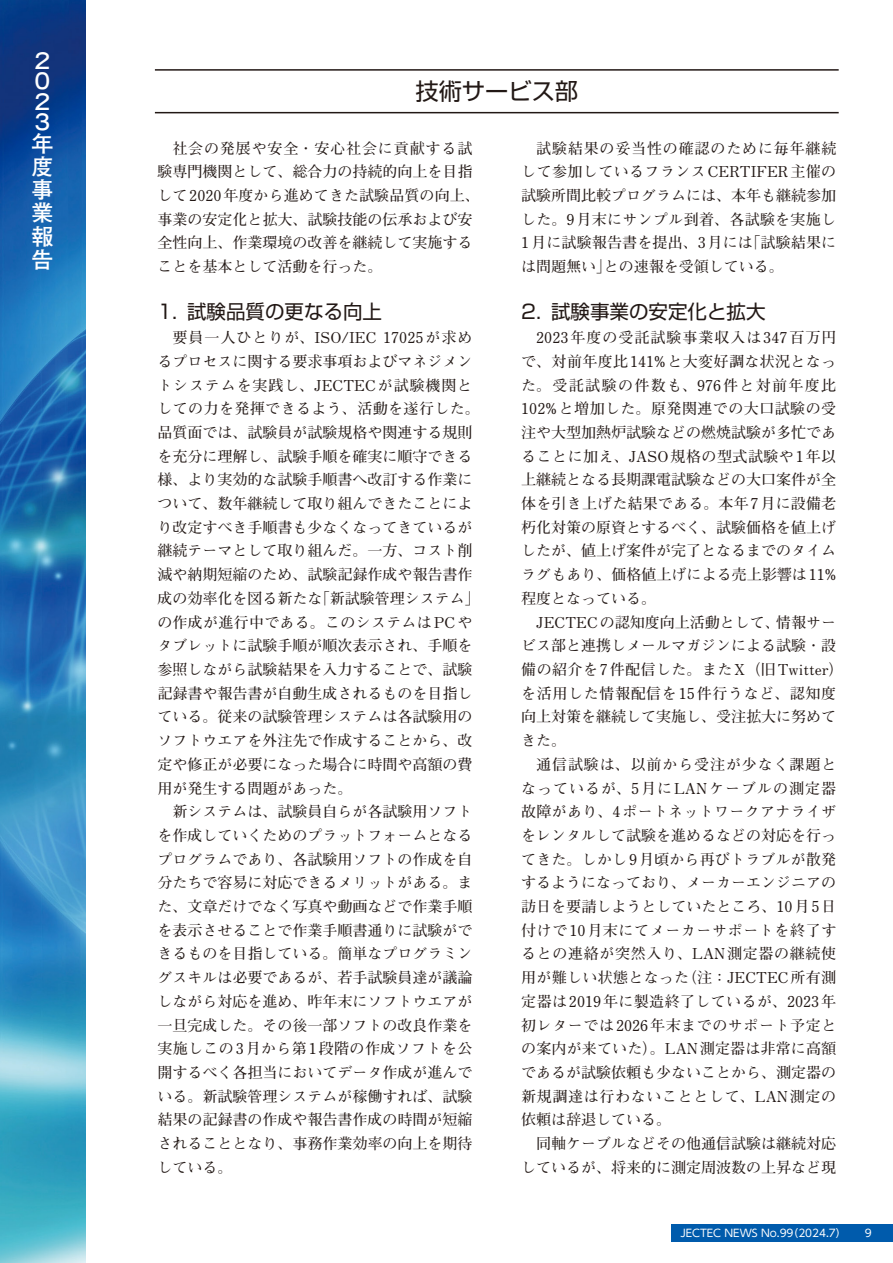
<style>
.page{position:relative;width:893px;height:1263px;background:#fff}
.page>*{position:absolute;margin:0;border:0;box-sizing:border-box;transform-origin:0 0}
.t1{font:23.25px "Shin Go Pro";color:#221815}
.t2{font:700 22.5px/23.1px "Futo Go B101 Pr 6 N";color:#fff;text-align:justify}
.t3{font:19.5px "Shin Go Pro";color:#221815}
.t4{font:700 15px/23.7px "Futo Min A101 Pro";color:#221815}
.t5{font:700 15px/23.7px "Futo Min A101 Pro";letter-spacing:.02em;color:#221815;text-align:right}
.t6{font:700 15px "Futo Min A101 Pro";letter-spacing:.03em;color:#221815}
.t7{font:700 15px "Futo Min A101 Pro";letter-spacing:.065em;color:#221815}
.t8{font:700 15px "Futo Min A101 Pro";letter-spacing:.06em;color:#221815}
.t9{font:700 15px "Futo Min A101 Pro";letter-spacing:.025em;color:#221815}
.t10{font:700 15px "Futo Min A101 Pro";letter-spacing:.09em;color:#221815}
.t11{font:10.5px "UD Shin Go Pro";color:#fff}
</style>
<div class="page">
<div style="left:672px;top:1225px;width:221px;height:17px;background:#005bac"></div>
<hr style="left:155px;top:69px;width:684px;height:2px;background:#221815">
<hr style="left:155px;top:112px;width:684px;height:1px;background:#221815">
<img style="left:0;top:0;width:85px;height:1263px">
<h2 class="t2" style="left:31px;top:50px;width:20px;line-height:20.2px">２<br>０<br>２<br>３</h2>
<h2 class="t2" style="left:31px;top:131px;width:23px">年度事業報告</h2>
<h2 class="t2" style="left:31px;top:224px;width:23px">成果</h2>
<h1 class="t1" style="left:415px;top:72px;width:164px">技術サービス部</h1>
<p class="t4" style="left:157px;top:134px;width:324px;text-indent:15px">社会の発展や安全・安心社会に貢献する試験専門機関として、総合力の持続的向上を目指して2020年度から進めてきた試験品質の向上、事業の安定化と拡大、試験技能の伝承および安全性向上、作業環境の改善を継続して実施することを基本として活動を行った。</p>
<h3 class="t3" style="left:187px;top:295px;width:196px">試験品質の更なる向上</h3>
<p class="t5" style="left:521px;top:134px;width:317px">試験結果の妥当性の確認のために毎年継続して参加しているフランスCERTIFER主催の試験所間比較プログラムには、本年も継続参加した。9月末にサンプル到着、各試験を実施し「試験結果に</p>
<p class="t4" style="left:604px;top:229px;width:181px;text-indent:-82px">1月に試験報告書を提出、3月には<br>との速報を受領している。</p>
<p class="t4" style="left:521px;top:253px;width:91px">は問題無い」</p>
<h3 class="t3" style="left:551px;top:295px;width:216px">試験事業の安定化と拡大</h3>
<h3 class="t3" style="left:521px;top:295px;width:21px">2.</h3>
<p class="t7" style="left:536px;top:326px;width:302px">2023年度の受託試験事業収入は347百万円</p>
<p class="t9" style="left:521px;top:349px;width:316px">で、対前年度比141%と大変好調な状況となっ</p>
<p class="t10" style="left:521px;top:373px;width:316px">た。受託試験の件数も、976件と対前年度比</p>
<p class="t6" style="left:521px;top:397px;width:316px">102%と増加した。原発関連での大口試験の受</p>
<p class="t4" style="left:521px;top:419px;width:316px">注や大型加熱炉試験などの燃焼試験が多忙であ</p>
<p class="t6" style="left:521px;top:444px;width:316px">ることに加え、JASO規格の型式試験や1年以</p>
<p class="t4" style="left:521px;top:466px;width:316px">上継続となる長期課電試験などの大口案件が全</p>
<p class="t4" style="left:521px;top:490px;width:317px">体を引き上げた結果である。本年7月に設備老</p>
<p class="t4" style="left:521px;top:513px;width:316px">朽化対策の原資とするべく、試験価格を値上げ</p>
<p class="t4" style="left:521px;top:537px;width:316px">したが、値上げ案件が完了となるまでのタイム</p>
<p class="t4" style="left:521px;top:561px;width:316px">ラグもあり、価格値上げによる売上影響は11%</p>
<p class="t4" style="left:521px;top:585px;width:136px">程度となっている。</p>
<p class="t4" style="left:776px;top:608px;width:61px">情報サー</p>
<h3 class="t3" style="left:157px;top:295px;width:21px">1.</h3>
<p class="t7" style="left:172px;top:326px;width:302px">要員一人ひとりが、ISO/IEC 17025が求め</p>
<p class="t4" style="left:157px;top:348px;width:317px">るプロセスに関する要求事項およびマネジメン</p>
<p class="t8" style="left:157px;top:373px;width:316px">トシステムを実践し、JECTECが試験機関と</p>
<p class="t6" style="left:157px;top:397px;width:324px">しての力を発揮できるよう、活動を遂行した。</p>
<p class="t4" style="left:157px;top:419px;width:317px">品質面では、試験員が試験規格や関連する規則</p>
<p class="t4" style="left:157px;top:442px;width:317px">を充分に理解し、試験手順を確実に順守できる</p>
<p class="t4" style="left:157px;top:466px;width:317px">よう、より実効的な試験手順書へ改訂する作業</p>
<p class="t4" style="left:157px;top:490px;width:317px">について、数年継続して取り組んできたことに</p>
<p class="t4" style="left:157px;top:513px;width:317px">より改定すべき手順書も少なくなってきている</p>
<p class="t4" style="left:157px;top:537px;width:317px">が継続テーマとして取り組んだ。一方、コスト</p>
<p class="t4" style="left:157px;top:561px;width:317px">削減や納期短縮のため、試験記録作成や報告書</p>
<p class="t4" style="left:315px;top:585px;width:31px">「「</p>
<p class="t4" style="left:157px;top:466px;width:316px">様、より実効的な試験手順書へ改訂する作業に</p>
<p class="t4" style="left:157px;top:490px;width:316px">ついて、数年継続して取り組んできたことによ</p>
<p class="t4" style="left:157px;top:513px;width:316px">り改定すべき手順書も少なくなってきているが</p>
<p class="t4" style="left:157px;top:537px;width:316px">継続テーマとして取り組んだ。一方、コスト削</p>
<p class="t4" style="left:157px;top:561px;width:316px">減や納期短縮のため、試験記録作成や報告書作</p>
<p class="t4" style="left:330px;top:585px;width:151px">新試験管理システム「</p>
<p class="t4" style="left:157px;top:585px;width:166px">成の効率化を図る新たな</p>
<p class="t4" style="left:157px;top:585px;width:317px">作成の効率化を図る新たな<br>の作成が進行中である。このシステムはPCやタブレットに試験手順が順次表示され、手順を参照しながら試験結果を入力することで、試験記録書や報告書が自動生成されるものを目指している。従来の試験管理システムは各試験用のソフトウエアを外注先で作成することから、改定や修正が必要になった場合に時間や高額の費用が発生する問題があった。</p>
<p class="t4" style="left:157px;top:798px;width:317px;text-align:justify;text-indent:15px">新システムは、試験員自らが各試験用ソフトを作成していくためのプラットフォームとなるプログラムであり、各試験用ソフトの作成を自分たちで容易に対応できるメリットがある。また、文章だけでなく写真や動画などで作業手順を表示させることで作業手順書通りに試験ができるものを目指している。簡単なプログラミングスキルは必要であるが、若手試験員達が議論しながら対応を進め、昨年末にソフトウエアが一旦完成した。その後一部ソフトの改良作業を実施しこの3月から第1段階の作成ソフトを公開するべく各担当においてデータ作成が進んでいる。新試験管理システムが稼働すれば、試験結果の記録書の作成や報告書作成の時間が短縮されることとなり、事務作業効率の向上を期待している。</p>
<p class="t4" style="left:521px;top:608px;width:324px;text-indent:15px">JECTECの認知度向上活動として、<br>ビス部と連携しメールマガジンによる試験・設備の紹介を7件配信した。またX（旧Twitter(を活用した情報配信を15件行うなど、認知度向上対策を継続して実施し、受注拡大に努めてきた。</p>
<p class="t5" style="left:521px;top:750px;width:317px">通信試験は、以前から受注が少なく課題となっているが、5月にLANケーブルの測定器故障があり、4ポートネットワークアナライザをレンタルして試験を進めるなどの対応を行ってきた。しかし9月頃から再びトラブルが散発するようになっており、メーカーエンジニアの訪日を要請しようとしていたところ、10月5日付けで10月末にてメーカーサポートを終了するとの連絡が突然入り、LAN測定器の継続使（注：JECTEC所有測</p>
<p class="t5" style="left:521px;top:964px;width:317px;text-align:left">用が難しい状態となった<br>定器は2019年に製造終了しているが、2023年初レターでは2026年末までのサポート予定との案内が来ていた）。LAN測定器は非常に高額であるが試験依頼も少ないことから、測定器の新規調達は行わないこととして、LAN測定の依頼は辞退している。</p>
<p class="t4" style="left:521px;top:1130px;width:316px;text-align:right">同軸ケーブルなどその他通信試験は継続対応しているが、将来的に測定周波数の上昇など現</p>
<p class="t11" style="left:788px;top:1225px;width:60px">)2024.7(</p>
<p class="t11" style="left:680px;top:1225px;width:115px">JECTEC NEWS No.99</p>
<p class="t11" style="left:865px;top:1225px;width:8px">9</p>
</div>
